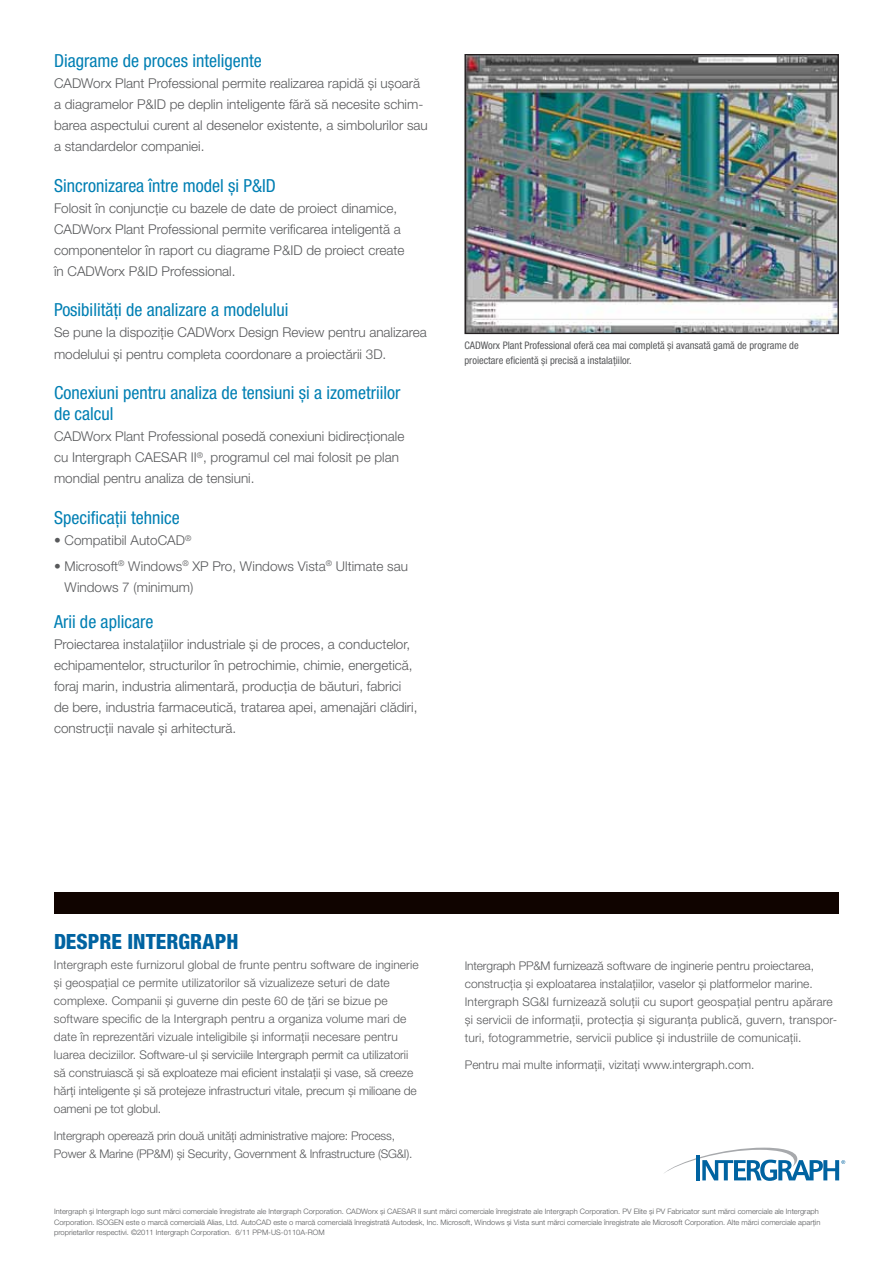
<style>
.page{position:relative;width:893px;height:1263px;background:#fff}
.page>*{position:absolute;margin:0;border:0;box-sizing:border-box;transform-origin:0 0}
.t1{font:800 condensed 21px "Helvetica Neue LT Pro";color:#0063a1}
.t2{font:condensed 18px/21px "Helvetica Neue LT Pro";color:#007fb3}
.t3{font:300 13.5px/21px "Helvetica Neue LT Pro";color:#58595b}
.t4{font:300 12px/18px "Helvetica Neue LT Pro";color:#58595b}
.t5{font:condensed 10.5px/14.4px "Helvetica Neue LT Pro";color:#58595b}
.t6{font:300 7.5px/10.5px "Helvetica Neue LT Pro";color:#58595b}
</style>
<div class="page">
<svg style="left:664px;top:1148px;width:181px;height:33px"></svg>
<div style="left:54px;top:892px;width:785px;height:21px;background:#100400"></div>
<img style="left:466px;top:56px;width:371px;height:276px">
<div style="left:464px;top:54px;width:375px;height:280px;border:1px solid #231f20"></div>
<h2 class="t2" style="left:54px;top:50px;width:209px">Diagrame de proces inteligente</h2>
<p class="t3" style="left:54px;top:72px;width:375px">CADWorx Plant Professional permite realizarea rapidă şi uşoară a diagramelor P&amp;ID pe deplin inteligente fără să necesite schim&shy;barea aspectului curent al desenelor existente, a simbolurilor sau a standardelor companiei.</p>
<h2 class="t2" style="left:54px;top:175px;width:223px">Sincronizarea între model şi P&amp;ID</h2>
<p class="t3" style="left:54px;top:197px;width:352px">Folosit în conjuncţie cu bazele de date de proiect dinamice, CADWorx Plant Professional permite verificarea inteligentă a componentelor în raport cu diagrame P&amp;ID de proiect create în CADWorx P&amp;ID Professional.</p>
<h2 class="t2" style="left:54px;top:299px;width:236px">Posibilităţi de analizare a modelului</h2>
<p class="t3" style="left:54px;top:322px;width:374px">Se pune la dispoziţie CADWorx Design Review pentru analizarea modelului şi pentru completa coordonare a proiectării 3D.</p>
<h2 class="t2" style="left:54px;top:382px;width:348px">Conexiuni pentru analiza de tensiuni şi a izometriilor de calcul</h2>
<p class="t3" style="left:54px;top:426px;width:352px">CADWorx Plant Professional posedă conexiuni bidirecţionale cu Intergraph CAESAR II<sup>®</sup>, programul cel mai folosit pe plan mondial pentru analiza de tensiuni.</p>
<h2 class="t2" style="left:54px;top:507px;width:127px">Specificaţii tehnice</h2>
<p class="t3" style="left:54px;top:529px;width:139px">• Compatibil AutoCAD<sup>®</sup></p>
<p class="t3" style="left:64px;top:555px;width:345px;text-indent:-10px">• Microsoft<sup>®</sup> Windows<sup>®</sup> XP Pro, Windows Vista<sup>®</sup> Ultimate sau<br>Windows 7 (minimum)</p>
<h2 class="t2" style="left:54px;top:611px;width:101px">Arii de aplicare</h2>
<p class="t3" style="left:54px;top:633px;width:365px">Proiectarea instalaţiilor industriale şi de proces, a conductelor, echipamentelor, structurilor în petrochimie, chimie, energetică, foraj marin, industria alimentară, producţia de băuturi, fabrici de bere, industria farmaceutică, tratarea apei, amenajări clădiri, construcţii navale şi arhitectură.</p>
<p class="t5" style="left:464px;top:338px;width:336px">CADWorx Plant Professional oferă cea mai completă şi avansată gamă de programe de proiectare eficientă şi precisă a instalaţiilor.</p>
<h1 class="t1" style="left:54px;top:928px;width:186px">DESPRE INTERGRAPH</h1>
<p class="t4" style="left:54px;top:956px;width:366px">Intergraph este furnizorul global de frunte pentru software de inginerie şi geospaţial ce permite utilizatorilor să vizualizeze seturi de date complexe. Companii şi guverne din peste 60 de ţări se bizue pe software specific de la Intergraph pentru a organiza volume mari de date în reprezentări vizuale inteligibile şi informaţii necesare pentru luarea deciziilor. Software-ul şi serviciile Intergraph permit ca utilizatorii să construiască şi să exploateze mai eficient instalaţii şi vase, să creeze hărţi inteligente şi să protejeze infrastructuri vitale, precum şi milioane de oameni pe tot globul.</p>
<p class="t4" style="left:54px;top:1127px;width:360px">Intergraph operează prin două unităţi administrative majore: Process,<br>Power &amp; Marine (PP&amp;M) şi Security, Government &amp; Infrastructure (SG&amp;I).</p>
<p class="t4" style="left:465px;top:956px;width:374px">Intergraph PP&amp;M furnizează software de inginerie pentru proiectarea, construcţia şi exploatarea instalaţiilor, vaselor şi platformelor marine.<br>Intergraph SG&amp;I furnizează soluţii cu suport geospaţial pentru apărare şi servicii de informaţii, protecţia şi siguranţa publică, guvern, transpor&shy;turi, fotogrammetrie, servicii publice şi industriile de comunicaţii.</p>
<p class="t4" style="left:465px;top:1055px;width:291px">Pentru mai multe informaţii, vizitaţi www.intergraph.com.</p>
<p class="t6" style="left:54px;top:1206px;width:768px">Intergraph şi Intergraph logo sunt mărci comerciale înregistrate ale Intergraph Corporation. CADWorx şi CAESAR II sunt mărci comerciale înregistrate ale Intergraph Corporation. PV Elite şi PV Fabricator sunt mărci comerciale ale Intergraph<br>Corporation. ISOGEN este o marcă comercială Alias, Ltd. AutoCAD este o marcă comercială înregistrată Autodesk, Inc. Microsoft, Windows şi Vista sunt mărci comerciale înregistrate ale Microsoft Corporation. Alte mărci comerciale aparţin proprietarilor respectivi. ©2011 Intergraph Corporation. 6/11 PPM-US-0110A-ROM</p>
</div>
